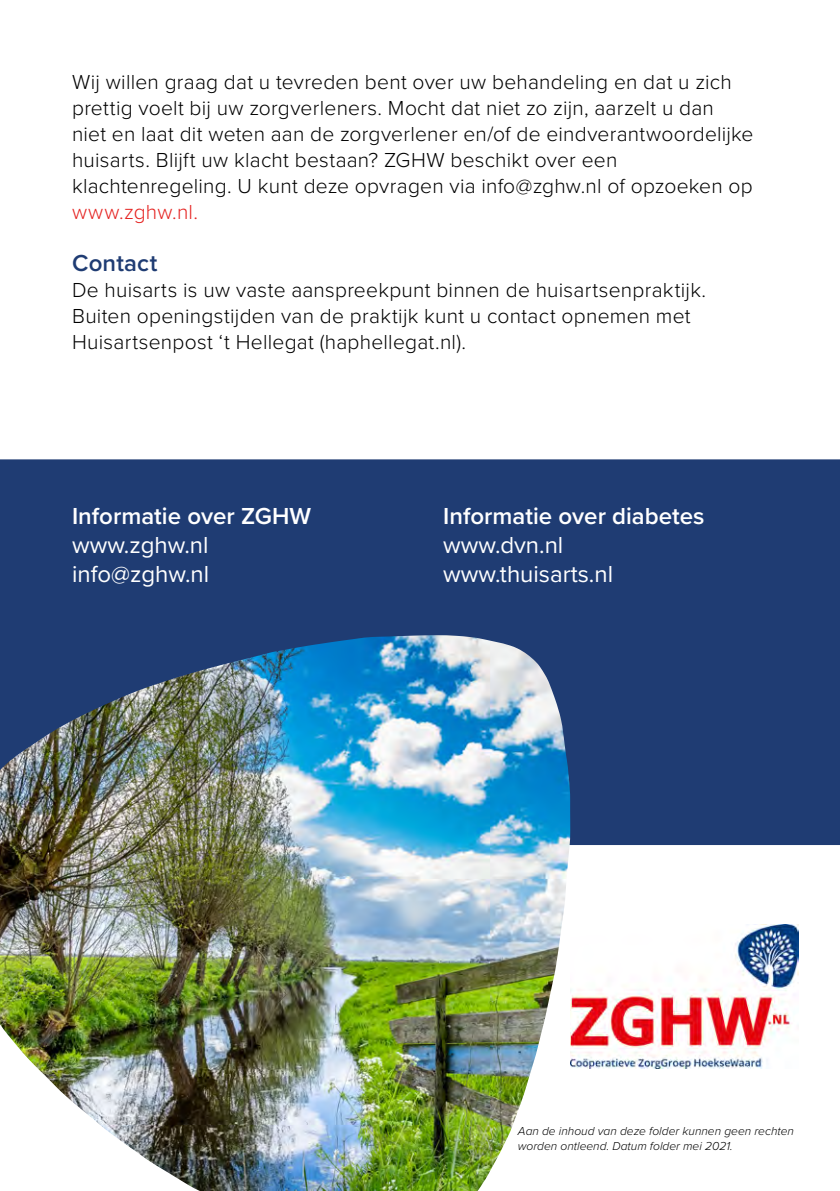
<style>
.page{position:relative;width:840px;height:1191px;background:#fff}
.page>*{position:absolute;margin:0;border:0;box-sizing:border-box;transform-origin:0 0}
.t1{font:24px/28.8px "Proxima Nova";color:#fff}
.t2{font:600 24px "Proxima Nova";color:#fff}
.t3{font:600 24px "Proxima Nova";letter-spacing:.01em;color:#1f3c73}
.t4{font:300 21px/26px "Proxima Nova";letter-spacing:.01em;color:#000}
.t5{font:300 21px "Proxima Nova";letter-spacing:.01em;color:#e52321}
.t6{font:italic 300 12px/14.4px "Proxima Nova";color:#000}
</style>
<div class="page">
<div style="left:1px;top:460px;width:837px;height:384px;background:#1f3c73"></div>
<img style="left:0;top:635px;width:570px;height:556px">
<img style="left:570px;top:924px;width:227px;height:144px">
<p class="t4" style="left:72px;top:67px;width:682px">Wij willen graag dat u tevreden bent over uw behandeling en dat u zich prettig voelt bij uw zorgverleners. Mocht dat niet zo zijn, aarzelt u dan<br>niet en laat dit weten aan de zorgverlener en/of de eindverantwoordelijke huisarts. Blijft uw klacht bestaan? ZGHW beschikt over een klachtenregeling. U kunt deze opvragen via info@zghw.nl of opzoeken op</p>
<p class="t5" style="left:72px;top:196px;width:127px">www.zghw.nl.</p>
<p class="t3" style="left:72px;top:245px;width:87px">Contact</p>
<p class="t4" style="left:72px;top:275px;width:635px">De huisarts is uw vaste aanspreekpunt binnen de huisartsenpraktijk.<br>Buiten openingstijden van de praktijk kunt u contact opnemen met<br>Huisartsenpost ‘t Hellegat (haphellegat.nl).</p>
<p class="t2" style="left:72px;top:498px;width:240px">Informatie over ZGHW</p>
<p class="t1" style="left:72px;top:530px;width:138px">www.zghw.nl info@zghw.nl</p>
<p class="t2" style="left:443px;top:498px;width:263px">Informatie over diabetes</p>
<p class="t1" style="left:443px;top:530px;width:171px">www.dvn.nl www.thuisarts.nl</p>
<p class="t6" style="left:517px;top:1123px;width:277px">Aan de inhoud van deze folder kunnen geen rechten worden ontleend. Datum folder mei 2021.</p>
</div>
